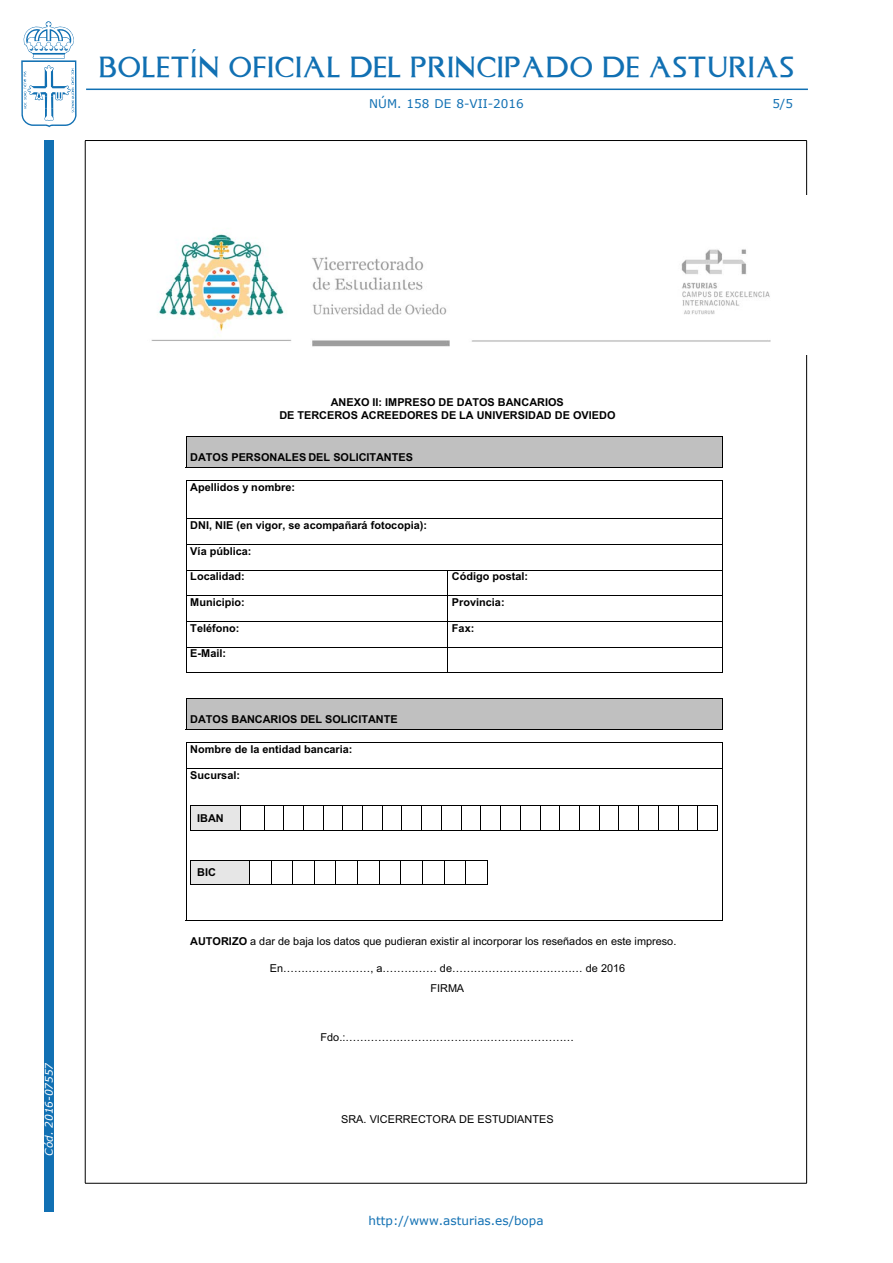
<style>
.page{position:relative;width:893px;height:1263px;background:#fff}
.page>*{position:absolute;margin:0;border:0;box-sizing:border-box;transform-origin:0 0}
.t1{font:24px "Asturica";letter-spacing:.05em;color:#1170b3}
.t2{font:12px "Verdana";color:#1170b3}
.t3{font:700 10.95px/12.5px "Arial";color:#000;text-align:center}
.t4{font:10.95px/19.8px "Arial";color:#000;text-align:center}
.t5{font:italic 10.5px "Verdana";color:#fff}
.s1{font-weight:700}
</style>
<div class="page">
<div style="left:44px;top:140px;width:10px;height:1072px;background:#1170b3"></div>
<svg style="left:21px;top:21px;width:56px;height:106px"></svg>
<hr style="left:86px;top:89px;width:722px;height:1px;background:#1170b3">
<hr style="left:85px;top:140px;width:722px;height:1px;background:#000">
<hr style="left:85px;top:141px;width:1px;height:1042px;background:#000">
<hr style="left:806px;top:141px;width:1px;height:1042px;background:#000">
<hr style="left:85px;top:1183px;width:722px;height:1px;background:#000">
<img style="left:151px;top:210px;width:656px;height:145px">
<div style="left:190px;top:436px;width:528px;height:31px;background:#c0c0c0"></div>
<hr style="left:186px;top:436px;width:536px;height:1px;background:#000">
<hr style="left:186px;top:436px;width:1px;height:32px;background:#000">
<hr style="left:186px;top:467px;width:536px;height:1px;background:#000">
<hr style="left:722px;top:436px;width:1px;height:32px;background:#000">
<hr style="left:186px;top:480px;width:536px;height:1px;background:#000">
<hr style="left:186px;top:481px;width:1px;height:37px;background:#000">
<hr style="left:722px;top:481px;width:1px;height:37px;background:#000">
<hr style="left:186px;top:518px;width:536px;height:1px;background:#000">
<hr style="left:186px;top:544px;width:536px;height:1px;background:#000">
<hr style="left:186px;top:570px;width:536px;height:1px;background:#000">
<hr style="left:186px;top:595px;width:536px;height:1px;background:#000">
<hr style="left:186px;top:621px;width:536px;height:1px;background:#000">
<hr style="left:186px;top:647px;width:536px;height:1px;background:#000">
<svg style="left:186px;top:519px;width:1px;height:153px"></svg>
<hr style="left:186px;top:672px;width:261px;height:1px;background:#000">
<svg style="left:447px;top:571px;width:1px;height:102px"></svg>
<hr style="left:448px;top:672px;width:274px;height:1px;background:#000">
<svg style="left:722px;top:519px;width:1px;height:154px"></svg>
<div style="left:190px;top:699px;width:528px;height:30px;background:#c0c0c0"></div>
<hr style="left:186px;top:698px;width:536px;height:1px;background:#000">
<hr style="left:186px;top:699px;width:1px;height:31px;background:#000">
<hr style="left:186px;top:729px;width:536px;height:1px;background:#000">
<hr style="left:722px;top:699px;width:1px;height:31px;background:#000">
<hr style="left:186px;top:742px;width:536px;height:1px;background:#000">
<svg style="left:186px;top:743px;width:1px;height:25px"></svg>
<svg style="left:722px;top:742px;width:1px;height:26px"></svg>
<div style="left:191px;top:806px;width:50px;height:24px;background:#e6e6e6"></div>
<hr style="left:190px;top:805px;width:528px;height:1px;background:#000">
<svg style="left:190px;top:806px;width:1px;height:24px"></svg>
<hr style="left:190px;top:830px;width:51px;height:1px;background:#000">
<svg style="left:241px;top:806px;width:477px;height:25px"></svg>
<div style="left:191px;top:860px;width:58px;height:24px;background:#e6e6e6"></div>
<hr style="left:190px;top:860px;width:298px;height:1px;background:#000">
<svg style="left:190px;top:861px;width:1px;height:23px"></svg>
<hr style="left:190px;top:884px;width:59px;height:1px;background:#000">
<svg style="left:249px;top:861px;width:239px;height:24px"></svg>
<hr style="left:186px;top:768px;width:536px;height:1px;background:#000">
<hr style="left:186px;top:769px;width:1px;height:151px;background:#000">
<hr style="left:186px;top:920px;width:536px;height:1px;background:#000">
<hr style="left:722px;top:769px;width:1px;height:151px;background:#000">
<h1 class="t1" style="left:99px;top:49px;width:696px">BOLETÍN OFICIAL DEL PRINCIPADO DE ASTURIAS</h1>
<p class="t2" style="left:369px;top:96px;width:156px">núm. 158 de 8-VII-2016</p>
<p class="t2" style="left:772px;top:96px;width:22px">5/5</p>
<p class="t5" style="left:42px;top:1155px;width:95px;rotate:-90deg">Cód. 2016-07557</p>
<p class="t3" style="left:279px;top:397px;width:338px">ANEXO II: IMPRESO DE DATOS BANCARIOS<br>DE TERCEROS ACREEDORES DE LA UNIVERSIDAD DE OVIEDO</p>
<p class="t3" style="left:190px;top:451px;width:224px">DATOS PERSONALES DEL SOLICITANTES</p>
<p class="t3" style="left:190px;top:481px;width:106px">Apellidos y nombre:</p>
<p class="t3" style="left:190px;top:519px;width:238px">DNI, NIE (en vigor, se acompañará fotocopia):</p>
<p class="t3" style="left:190px;top:545px;width:63px">Vía pública:</p>
<p class="t3" style="left:190px;top:570px;width:56px">Localidad:</p>
<p class="t3" style="left:452px;top:570px;width:78px">Código postal:</p>
<p class="t3" style="left:190px;top:596px;width:56px">Municipio:</p>
<p class="t3" style="left:452px;top:596px;width:54px">Provincia:</p>
<p class="t3" style="left:190px;top:622px;width:51px">Teléfono:</p>
<p class="t3" style="left:452px;top:622px;width:24px">Fax:</p>
<p class="t3" style="left:190px;top:647px;width:37px">E-Mail:</p>
<p class="t3" style="left:190px;top:713px;width:209px">DATOS BANCARIOS DEL SOLICITANTE</p>
<p class="t3" style="left:190px;top:743px;width:164px">Nombre de la entidad bancaria:</p>
<p class="t3" style="left:190px;top:769px;width:51px">Sucursal:</p>
<p class="t3" style="left:197px;top:812px;width:28px">IBAN</p>
<p class="t3" style="left:197px;top:866px;width:20px">BIC</p>
<p class="t4" style="left:190px;top:931px;width:488px"><span class="s1">AUTORIZO</span> a dar de baja los datos que pudieran existir al incorporar los reseñados en este impreso.</p>
<p class="t4" style="left:270px;top:958px;width:357px">En……………………, a…………… de……………………………… de 2016<br>FIRMA</p>
<p class="t4" style="left:321px;top:1027px;width:255px">Fdo.:………………………………………………………</p>
<p class="t4" style="left:341px;top:1109px;width:214px">SRA. VICERRECTORA DE ESTUDIANTES</p>
<p class="t2" style="left:369px;top:1213px;width:177px">http://www.asturias.es/bopa</p>
</div>
